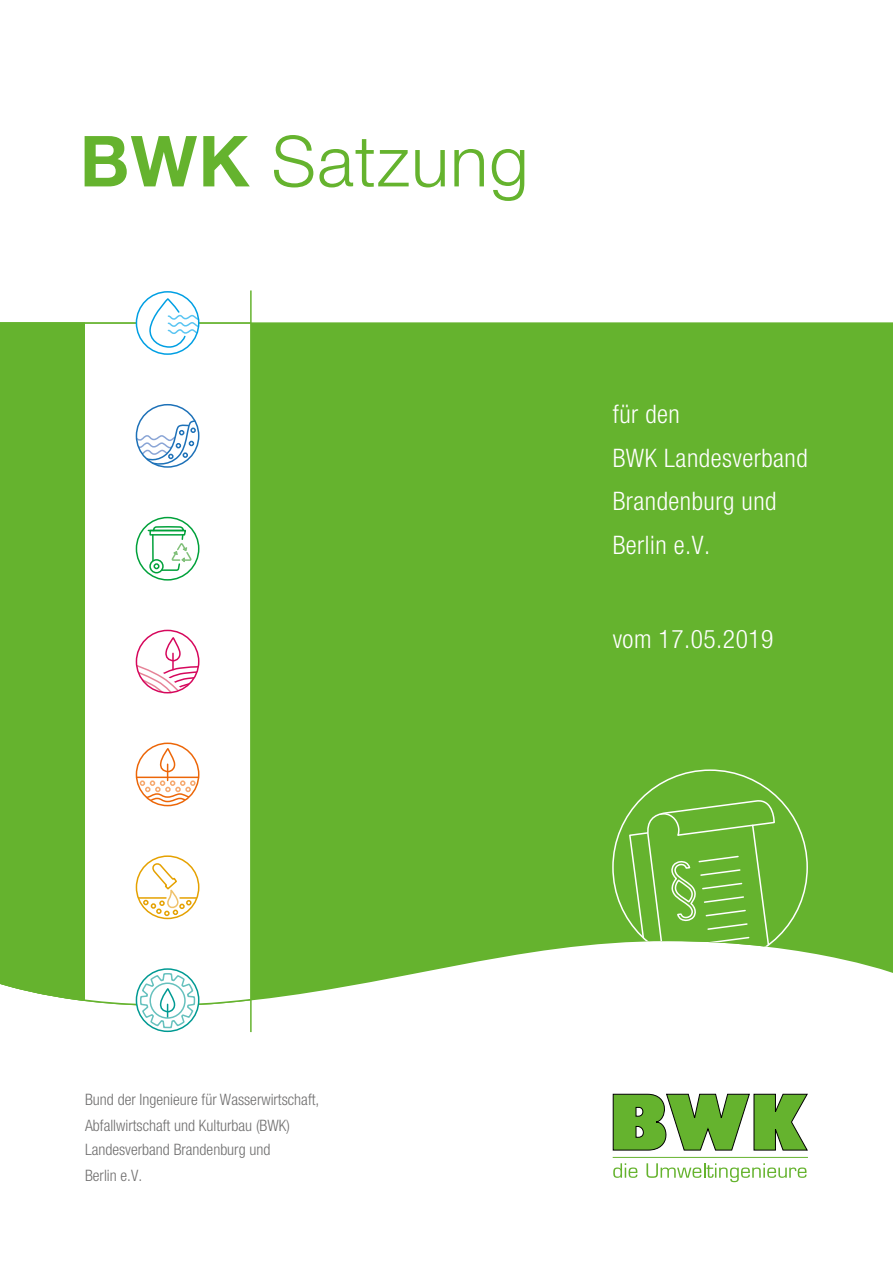
<style>
.page{position:relative;width:893px;height:1263px;background:#fff}
.page>*{position:absolute;margin:0;border:0;box-sizing:border-box;transform-origin:0 0}
.t1{font:300 70.5px "Helvetica Neue LT Std";letter-spacing:.02em;color:#65b32e}
.t2{font:300 condensed 25.5px/43.7px "Helvetica Neue LT Std";letter-spacing:.02em;color:#fff}
.t3{font:300 condensed 15.75px/25.2px "Helvetica Neue LT Std";color:#706f6f}
.s1{font-weight:700}
</style>
<div class="page">
<div style="left:252px;top:322px;width:641px;height:679px;background:#65b32e"></div>
<svg style="left:628px;top:799px;width:148px;height:148px;background:#76bb45"></svg>
<svg style="left:0;top:322px;width:250px;height:693px"></svg>
<svg style="left:613px;top:1093px;width:195px;height:58px"></svg>
<hr style="left:613px;top:1157px;width:195px;height:1px;background:#65b32e">
<svg style="left:613px;top:1163px;width:24px;height:15px"></svg>
<svg style="left:646px;top:1163px;width:160px;height:19px"></svg>
<hr style="left:250px;top:290px;width:2px;height:742px;background:#65b32e">
<svg style="left:136px;top:292px;width:63px;height:62px"></svg>
<svg style="left:148px;top:299px;width:51px;height:49px"></svg>
<div style="left:136px;top:291px;width:63px;height:64px;border:2px solid #009fe3;border-radius:50%"></div>
<div style="left:136px;top:405px;width:63px;height:62px;background:#fff;border-radius:50%"></div>
<svg style="left:136px;top:419px;width:63px;height:48px"></svg>
<div style="left:136px;top:404px;width:63px;height:64px;border:2px solid #1d71b8;border-radius:50%"></div>
<svg style="left:136px;top:630px;width:63px;height:63px"></svg>
<svg style="left:136px;top:638px;width:63px;height:55px"></svg>
<div style="left:136px;top:630px;width:63px;height:63px;border:2px solid #d6075c;border-radius:50%"></div>
<svg style="left:136px;top:743px;width:63px;height:62px"></svg>
<svg style="left:136px;top:749px;width:60px;height:55px"></svg>
<div style="left:136px;top:742px;width:63px;height:64px;border:2px solid #ec6608;border-radius:50%"></div>
<svg style="left:136px;top:856px;width:63px;height:62px"></svg>
<hr style="left:136px;top:897px;width:30px;height:2px;background:#e5a100">
<svg style="left:143px;top:859px;width:56px;height:57px"></svg>
<div style="left:136px;top:855px;width:63px;height:64px;border:2px solid #e5a100;border-radius:50%"></div>
<div style="left:136px;top:968px;width:63px;height:64px;border:2px solid #009a93;border-radius:50%"></div>
<svg style="left:139px;top:972px;width:57px;height:61px"></svg>
<div style="left:149px;top:982px;width:37px;height:37px;border:2px solid #66c1be;border-radius:50%"></div>
<svg style="left:136px;top:518px;width:63px;height:62px"></svg>
<div style="left:136px;top:517px;width:63px;height:64px;border:2px solid #00a13a;border-radius:50%"></div>
<div style="left:149px;top:559px;width:15px;height:14px;border:2px solid #00a13a;border-radius:50%"></div>
<svg style="left:147px;top:525px;width:45px;height:47px"></svg>
<p class="t1" style="left:80px;top:118px;width:450px"><span class="s1">BWK</span> Satzung</p>
<p class="t2" style="left:613px;top:392px;width:197px">für den<br>BWK Landesverband<br>Brandenburg und<br>Berlin e.V.</p>
<p class="t2" style="left:613px;top:617px;width:162px">vom 17.05.2019</p>
<p class="t3" style="left:85px;top:1087px;width:236px">Bund der Ingenieure für Wasserwirtschaft,<br>Abfallwirtschaft und Kulturbau (BWK)<br>Landesverband Brandenburg und<br>Berlin e.V.</p>
</div>
